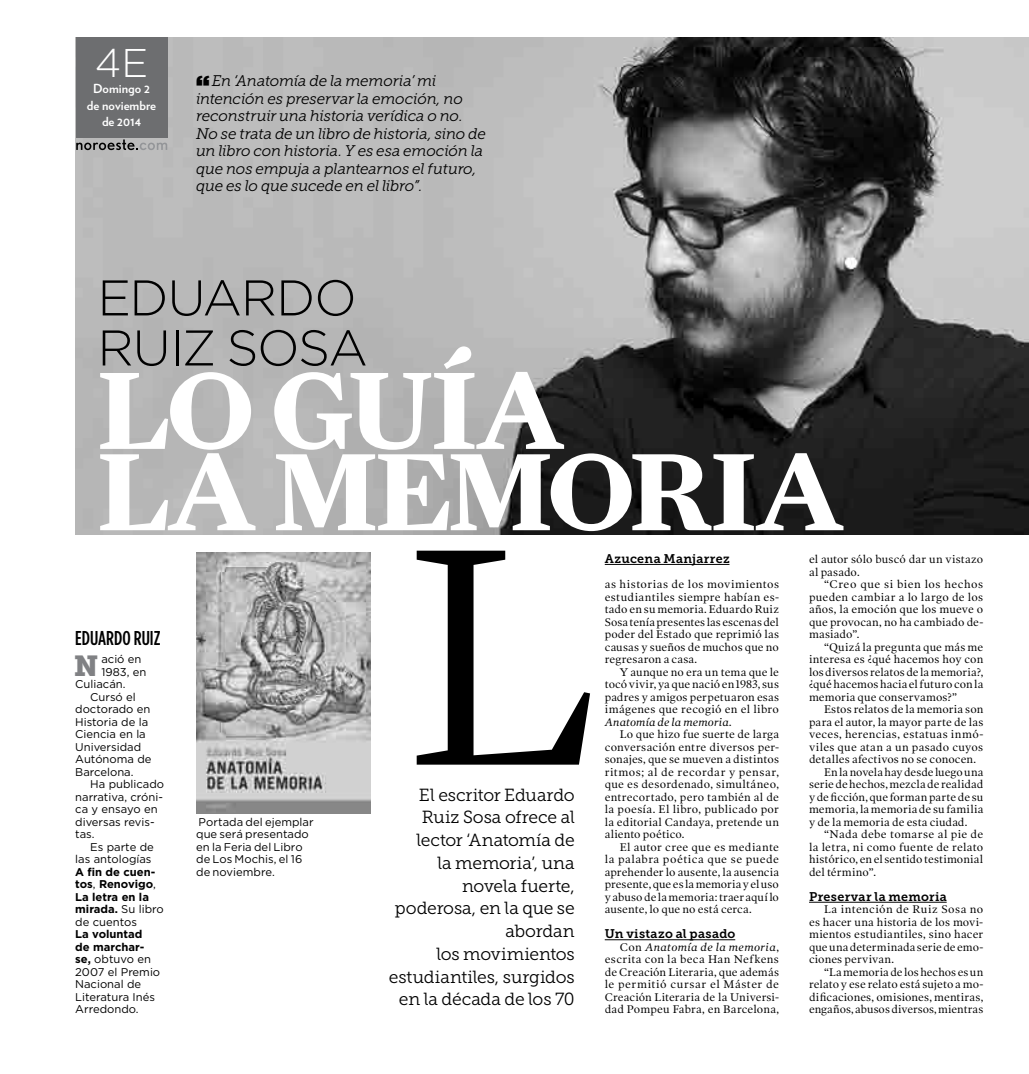
<style>
.page{position:relative;width:1029px;height:1074px;background:#fff}
.page>*{position:absolute;margin:0;border:0;box-sizing:border-box;transform-origin:0 0}
.t1{font:300 310.75px "Farnham Display";color:#000}
.t2{font:700 110.25px/81.2px "Farnham Display";letter-spacing:-.02em;color:#fff}
.t3{font:300 50px/50px "Gotham";letter-spacing:-.025em;color:#000}
.t4{font:300 40px "Gotham";color:#fff}
.t5{font:28.75px "Museo Slab 900";color:#808184}
.t6{font:500 20px "Gotham Condensed";color:#000}
.t7{font:17.5px/22.8px "Museo Slab 300";letter-spacing:-.005em;color:#000;text-align:right}
.t8{font:italic 15.38px/17.5px "Museo Slab 300";letter-spacing:-.015em;color:#000}
.t9{font:12.5px "Museo Slab 700";letter-spacing:.025em;color:#000}
.t10{font:700 12.5px/16.2px "Verlag";color:#fff;text-align:center}
.t11{font:11.25px/12.5px "Poynter OS Text One L";letter-spacing:.015em;color:#000;text-align:justify}
.t12{font:11.25px/12.5px "Gotham";color:#000}
.t13{font:11.25px "Poynter OS Text One L";letter-spacing:.04em;color:#000}
.t14{font:700 11.25px "Gotham";color:#000}
.t15{font:11.25px "Poynter OS Text One L";letter-spacing:.035em;color:#000}
.t16{font:italic 11.25px "Poynter OS Text One L";letter-spacing:.01em;color:#000}
.s1{font-family:"Gotham";font-weight:900;font-style:normal;font-size:24.5px}
.s2{font-weight:400}
.s3{font-weight:700}
.s4{font-style:italic}
</style>
<div class="page">
<img style="left:75px;top:38px;width:954px;height:496px">
<div style="left:76px;top:37px;width:91px;height:101px;background:#6d6e70"></div>
<svg style="left:76px;top:139px;width:91px;height:11px"></svg>
<hr style="left:605px;top:564px;width:124px;height:1px;background:#000">
<hr style="left:605px;top:939px;width:130px;height:1px;background:#000">
<hr style="left:809px;top:901px;width:137px;height:1px;background:#000">
<img style="left:196px;top:552px;width:174px;height:261px">
<p class="t4" style="left:95px;top:38px;width:55px">4E</p>
<p class="t10" style="left:87px;top:80px;width:71px">Domingo 2 de noviembre de 2014</p>
<p class="t8" style="left:196px;top:72px;width:291px"><span class="s1">“</span> En ‘Anatomía de la memoria’ mi intención es preservar la emoción, no reconstruir una historia verídica o no.<br>No se trata de un libro de historia, sino de un libro con historia. Y es esa emoción la que nos empuja a plantearnos el futuro, que es lo que sucede en el libro”.</p>
<p class="t3" style="left:98px;top:271px;width:272px">EDUARDO<br>RUIZ SOSA</p>
<p class="t2" style="left:98px;top:369px;width:748px">LO GUÍA<br>LA MEMORIA</p>
<p class="t6" style="left:75px;top:626px;width:87px">EDUARDO RUIZ</p>
<p class="t5" style="left:74px;top:648px;width:26px">N</p>
<p class="t12" style="left:101px;top:652px;width:42px">ació en</p>
<p class="t12" style="left:101px;top:665px;width:47px">1983, en</p>
<p class="t12" style="left:75px;top:677px;width:52px">Culiacán.</p>
<p class="t12" style="left:90px;top:690px;width:47px">Cursó el</p>
<p class="t12" style="left:75px;top:702px;width:77px">doctorado en</p>
<p class="t12" style="left:75px;top:715px;width:75px">Historia de la</p>
<p class="t12" style="left:75px;top:727px;width:72px">Ciencia en la</p>
<p class="t12" style="left:75px;top:740px;width:67px">Universidad</p>
<p class="t12" style="left:75px;top:752px;width:78px">Autónoma de</p>
<p class="t12" style="left:75px;top:765px;width:60px">Barcelona.</p>
<p class="t12" style="left:90px;top:777px;width:75px">Ha publicado</p>
<p class="t12" style="left:75px;top:790px;width:89px">narrativa, cróni-</p>
<p class="t12" style="left:75px;top:802px;width:84px">ca y ensayo en</p>
<p class="t12" style="left:75px;top:815px;width:81px">diversas revis-</p>
<p class="t12" style="left:75px;top:827px;width:21px">tas.</p>
<p class="t12" style="left:90px;top:840px;width:65px">Es parte de</p>
<p class="t12" style="left:75px;top:852px;width:78px">las antologías</p>
<p class="t14" style="left:75px;top:864px;width:82px">A fin de cuen-</p>
<p class="t14" style="left:75px;top:876px;width:82px">tos<span class="s2">,</span> Renovigo<span class="s2">,</span></p>
<p class="t14" style="left:75px;top:889px;width:75px">La letra en la</p>
<p class="t14" style="left:75px;top:901px;width:90px">mirada. <span class="s2">Su libro</span></p>
<p class="t12" style="left:75px;top:915px;width:63px">de cuentos</p>
<p class="t14" style="left:75px;top:926px;width:69px">La voluntad</p>
<p class="t14" style="left:75px;top:939px;width:71px">de marchar-</p>
<p class="t12" style="left:75px;top:952px;width:77px"><span class="s3">se,</span> obtuvo en</p>
<p class="t12" style="left:75px;top:965px;width:86px">2007 el Premio</p>
<p class="t12" style="left:75px;top:977px;width:67px">Nacional de</p>
<p class="t12" style="left:75px;top:989px;width:81px">Literatura Inés</p>
<p class="t12" style="left:75px;top:1002px;width:65px">Arredondo.</p>
<p class="t12" style="left:196px;top:815px;width:119px">Portada del ejemplar que será presentado en la Feria del Libro</p>
<p class="t12" style="left:196px;top:852px;width:108px">de Los Mochis, el 16 de noviembre.</p>
<p class="t1" style="left:402px;top:477px;width:195px">L</p>
<p class="t7" style="left:389px;top:783px;width:187px">El escritor Eduardo<br>Ruiz Sosa ofrece al lector ‘Anatomía de<br>la memoria’, una novela fuerte, poderosa, en la que se abordan<br>los movimientos estudiantiles, surgidos en la década de los 70</p>
<p class="t9" style="left:605px;top:551px;width:126px">Azucena Manjarrez</p>
<p class="t15" style="left:605px;top:577px;width:176px">as historias de los movimientos</p>
<p class="t11" style="left:605px;top:590px;width:176px">estudiantiles siempre habían es-</p>
<p class="t11" style="left:605px;top:602px;width:176px">tado en su memoria. Eduardo Ruiz</p>
<p class="t11" style="left:605px;top:615px;width:176px">Sosa tenía presentes las escenas del</p>
<p class="t11" style="left:605px;top:627px;width:176px">poder del Estado que reprimió las</p>
<p class="t11" style="left:605px;top:640px;width:176px">causas y sueños de muchos que no</p>
<p class="t11" style="left:605px;top:652px;width:94px">regresaron a casa.</p>
<p class="t11" style="left:620px;top:665px;width:161px">Y aunque no era un tema que le</p>
<p class="t11" style="left:605px;top:677px;width:176px">tocó vivir, ya que nació en 1983, sus</p>
<p class="t11" style="left:605px;top:690px;width:176px">padres y amigos perpetuaron esas</p>
<p class="t11" style="left:605px;top:702px;width:176px">imágenes que recogió en el libro</p>
<p class="t16" style="left:605px;top:714px;width:129px">Anatomía de la memoria.</p>
<p class="t11" style="left:620px;top:727px;width:161px">Lo que hizo fue suerte de larga</p>
<p class="t11" style="left:605px;top:740px;width:176px">conversación entre diversos per-</p>
<p class="t11" style="left:605px;top:752px;width:176px">sonajes, que se mueven a distintos</p>
<p class="t13" style="left:605px;top:764px;width:176px">ritmos; al de recordar y pensar,</p>
<p class="t11" style="left:605px;top:777px;width:176px">que es desordenado, simultáneo,</p>
<p class="t11" style="left:605px;top:790px;width:176px">entrecortado, pero también al de</p>
<p class="t11" style="left:605px;top:802px;width:176px">la poesía. El libro, publicado por</p>
<p class="t11" style="left:605px;top:815px;width:176px">la editorial Candaya, pretende un</p>
<p class="t11" style="left:605px;top:827px;width:81px">aliento poético.</p>
<p class="t11" style="left:620px;top:840px;width:161px">El autor cree que es mediante</p>
<p class="t13" style="left:605px;top:852px;width:176px">la palabra poética que se puede</p>
<p class="t11" style="left:605px;top:865px;width:176px">aprehender lo ausente, la ausencia</p>
<p class="t11" style="left:605px;top:877px;width:176px">presente, que es la memoria y el uso</p>
<p class="t11" style="left:605px;top:890px;width:176px">y abuso de la memoria: traer aquí lo</p>
<p class="t11" style="left:605px;top:902px;width:148px">ausente, lo que no está cerca.</p>
<p class="t9" style="left:605px;top:926px;width:132px">Un vistazo al pasado</p>
<p class="t11" style="left:605px;top:940px;width:176px;text-indent:15px">Con <span class="s4">Anatomía de la memoria</span>, escrita con la beca Han Nefkens de Creación Literaria, que además le permitió cursar el Máster de Creación Literaria de la Universi&shy;dad Pompeu Fabra, en Barcelona,</p>
<p class="t11" style="left:809px;top:552px;width:176px">el autor sólo buscó dar un vistazo</p>
<p class="t11" style="left:809px;top:565px;width:52px">al pasado.</p>
<p class="t13" style="left:824px;top:577px;width:161px">“Creo que si bien los hechos</p>
<p class="t11" style="left:809px;top:590px;width:176px">pueden cambiar a lo largo de los</p>
<p class="t11" style="left:809px;top:602px;width:176px">años, la emoción que los mueve o</p>
<p class="t11" style="left:809px;top:615px;width:176px">que provocan, no ha cambiado de-</p>
<p class="t11" style="left:809px;top:627px;width:52px">masiado”.</p>
<p class="t11" style="left:824px;top:640px;width:161px">“Quizá la pregunta que más me</p>
<p class="t11" style="left:809px;top:652px;width:176px">interesa es ¿qué hacemos hoy con</p>
<p class="t11" style="left:809px;top:665px;width:176px">los diversos relatos de la memoria?,</p>
<p class="t11" style="left:809px;top:677px;width:176px">¿qué hacemos hacia el futuro con la</p>
<p class="t11" style="left:809px;top:690px;width:150px">memoria que conservamos?”</p>
<p class="t11" style="left:824px;top:702px;width:161px">Estos relatos de la memoria son</p>
<p class="t11" style="left:809px;top:715px;width:176px">para el autor, la mayor parte de las</p>
<p class="t11" style="left:809px;top:727px;width:176px">veces, herencias, estatuas inmó-</p>
<p class="t11" style="left:809px;top:740px;width:176px">viles que atan a un pasado cuyos</p>
<p class="t11" style="left:809px;top:752px;width:169px">detalles afectivos no se conocen.</p>
<p class="t11" style="left:824px;top:765px;width:161px">En la novela hay desde luego una</p>
<p class="t11" style="left:809px;top:777px;width:176px">serie de hechos, mezcla de realidad</p>
<p class="t11" style="left:809px;top:790px;width:176px">y de ficción, que forman parte de su</p>
<p class="t11" style="left:809px;top:802px;width:176px">memoria, la memoria de su familia</p>
<p class="t11" style="left:809px;top:815px;width:160px">y de la memoria de esta ciudad.</p>
<p class="t11" style="left:824px;top:827px;width:161px">“Nada debe tomarse al pie de</p>
<p class="t11" style="left:809px;top:840px;width:176px">la letra, ni como fuente de relato</p>
<p class="t11" style="left:809px;top:852px;width:176px">histórico, en el sentido testimonial</p>
<p class="t11" style="left:809px;top:865px;width:68px">del término”.</p>
<p class="t9" style="left:809px;top:889px;width:139px">Preservar la memoria</p>
<p class="t15" style="left:824px;top:902px;width:161px">La intención de Ruiz Sosa no</p>
<p class="t11" style="left:809px;top:915px;width:176px">es hacer una historia de los movi-</p>
<p class="t11" style="left:809px;top:927px;width:176px">mientos estudiantiles, sino hacer</p>
<p class="t11" style="left:809px;top:940px;width:176px">que una determinada serie de emo-</p>
<p class="t11" style="left:809px;top:952px;width:87px">ciones pervivan.</p>
<p class="t11" style="left:824px;top:965px;width:161px">“La memoria de los hechos es un</p>
<p class="t11" style="left:809px;top:977px;width:176px">relato y ese relato está sujeto a mo-</p>
<p class="t11" style="left:809px;top:990px;width:176px">dificaciones, omisiones, mentiras,</p>
<p class="t11" style="left:809px;top:1002px;width:176px">engaños, abusos diversos, mientras</p>
</div>
